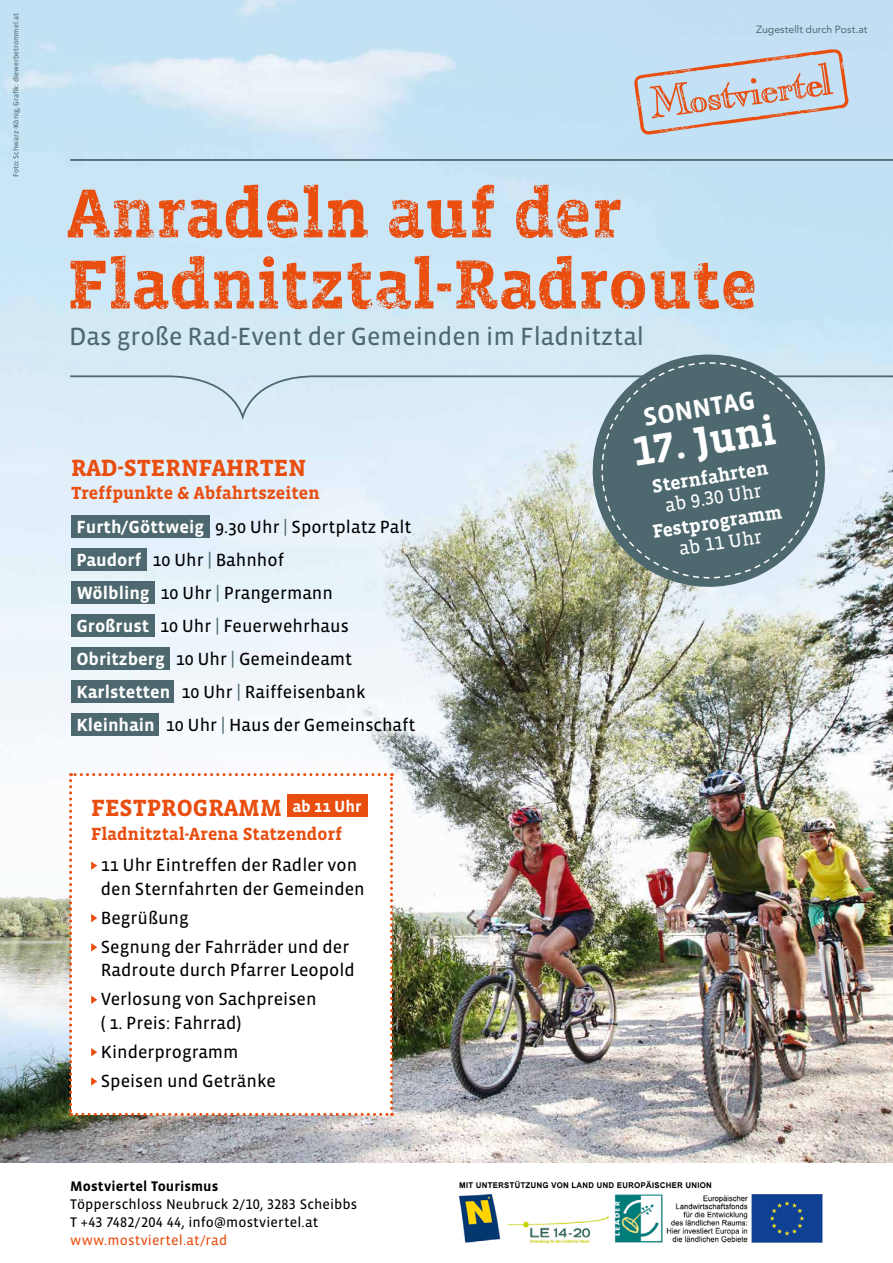
<style>
.page{position:relative;width:893px;height:1263px;background:#fff}
.page>*{position:absolute;margin:0;border:0;box-sizing:border-box;transform-origin:0 0}
.t1{font:700 41.85px "Vista Slab OT";color:#fff}
.t2{font:700 26.1px "Vista Sans OT";color:#fff}
.t3{font:25.5px "Vista Sans OT";color:#4d686e}
.t4{font:700 24px "Vista Slab OT";color:#e94e0f}
.t5{font:700 19.2px "Vista Slab OT";color:#fff}
.t6{font:19.2px "Vista Slab OT";color:#fff}
.t7{font:18px/33px "Vista Sans OT";color:#000}
.t8{font:700 18px "Vista Slab OT";color:#e94e0f}
.t9{font:700 16.5px "Vista Sans OT";color:#fff}
.t10{font:14.25px/18px "Vista Sans OT";letter-spacing:.005em;color:#000}
.t11{font:14.25px "Vista Sans OT";letter-spacing:.01em;color:#e94e0f}
.t12{font:700 14.25px "Vista Sans OT";letter-spacing:.01em;color:#000}
.t13{font:10.5px "Avenir";color:#4d686e}
.t14{font:7.5px "Vista Sans OT";color:#4d686e}
.s1{font-weight:700;color:#fff}
.s2{color:#4d686e}
</style>
<div class="page">
<img style="left:0;top:0;width:893px;height:1163px">
<img style="left:633px;top:48px;width:216px;height:87px">
<svg style="left:69px;top:773px;width:324px;height:343px"></svg>
<div style="left:287px;top:795px;width:81px;height:22px;background:#e94e0f"></div>
<hr style="left:70px;top:159px;width:823px;height:2px;background:#4d686e">
<img style="left:71px;top:256px;width:648px;height:53px">
<img style="left:68px;top:185px;width:553px;height:53px">
<div style="left:71px;top:581px;width:84px;height:23px;background:#4d686e"></div>
<div style="left:71px;top:615px;width:83px;height:22px;background:#4d686e"></div>
<div style="left:71px;top:647px;width:99px;height:23px;background:#4d686e"></div>
<div style="left:71px;top:681px;width:103px;height:22px;background:#4d686e"></div>
<div style="left:71px;top:713px;width:88px;height:23px;background:#4d686e"></div>
<img style="left:459px;top:1180px;width:364px;height:64px">
<svg style="left:588px;top:350px;width:241px;height:241px;background:#b8c9cb"></svg>
<svg style="left:68px;top:362px;width:825px;height:217px;background:#d4e2ea"></svg>
<svg style="left:601px;top:362px;width:217px;height:217px;background:#60797e"></svg>
<p class="t14" style="left:12px;top:177px;width:165px;rotate:-90deg">Foto: Schwarz-König, Grafik: diewerbetrommel.at</p>
<p class="t13" style="left:756px;top:23px;width:113px">Zugestellt durch Post.at</p>
<h3 class="t3" style="left:69px;top:323px;width:576px">Das große Rad-Event der Gemeinden im Fladnitztal</h3>
<h3 class="t4" style="left:71px;top:456px;width:236px">RAD-STERNFAHRTEN</h3>
<p class="t8" style="left:71px;top:483px;width:250px">Treffpunkte &amp; Abfahrtszeiten</p>
<p class="t7" style="left:76px;top:511px;width:341px"><span class="s1">Furth/Göttweig</span> 9.30 Uhr <span class="s2">|</span> Sportplatz Palt <span class="s1">Paudorf</span> 10 Uhr <span class="s2">|</span> Bahnhof<br><span class="s1">Wölbling</span> 10 Uhr <span class="s2">|</span> Prangermann<br><span class="s1">Großrust</span> 10 Uhr <span class="s2">|</span> Feuerwehrhaus <span class="s1">Obritzberg</span> 10 Uhr <span class="s2">|</span> Gemeindeamt <span class="s1">Karlstetten</span> 10 Uhr <span class="s2">|</span> Raiffeisenbank <span class="s1">Kleinhain</span> 10 Uhr <span class="s2">|</span> Haus der Gemeinschaft</p>
<p class="t9" style="left:292px;top:798px;width:71px">ab 11 Uhr</p>
<h3 class="t4" style="left:91px;top:796px;width:192px">FESTPROGRAMM</h3>
<p class="t8" style="left:91px;top:824px;width:253px">Fladnitztal-Arena Statzendorf</p>
<p class="t7" style="left:101px;top:854px;width:265px;line-height:23.2px">11 Uhr Eintreffen der Radler von den Sternfahrten der Gemeinden</p>
<p class="t7" style="left:101px;top:903px;width:250px;line-height:29.2px">Begrüßung<br>Segnung der Fahrräder und der</p>
<p class="t7" style="left:101px;top:956px;width:256px;line-height:29.2px">Radroute durch Pfarrer Leopold<br>Verlosung von Sachpreisen</p>
<p class="t7" style="left:101px;top:1008px;width:176px;line-height:29.2px">( 1. Preis: Fahrrad)<br>Kinderprogramm<br>Speisen und Getränke</p>
<p class="t12" style="left:70px;top:1178px;width:150px">Mostviertel Tourismus</p>
<p class="t10" style="left:70px;top:1195px;width:289px">Töpperschloss Neubruck 2/10, 3283 Scheibbs<br>T +43 7482/204 44, info@mostviertel.at</p>
<p class="t11" style="left:70px;top:1232px;width:159px">www.mostviertel.at/rad</p>
<h2 class="t2" style="left:641px;top:404px;width:114px;rotate:-9deg">SONNTAG</h2>
<h1 class="t1" style="left:630px;top:431px;width:145px;rotate:-9deg">17. Juni</h1>
<p class="t5" style="left:651px;top:476px;width:119px;rotate:-9deg">Sternfahrten</p>
<p class="t6" style="left:664px;top:496px;width:99px;rotate:-9deg">ab 9.30 Uhr</p>
<p class="t5" style="left:651px;top:522px;width:132px;rotate:-9deg">Festprogramm</p>
<p class="t6" style="left:678px;top:539px;width:85px;rotate:-9deg">ab 11 Uhr</p>
</div>
